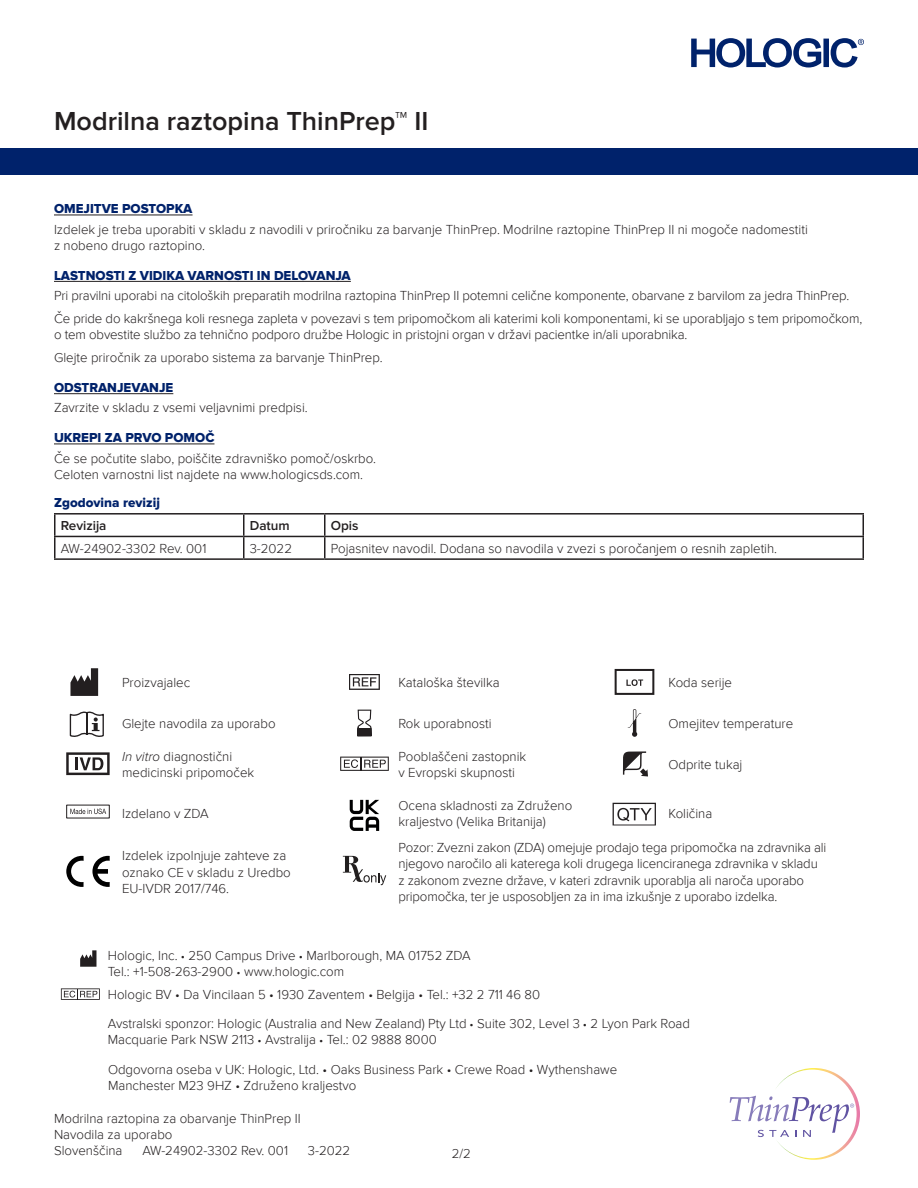
<style>
.page{position:relative;width:918px;height:1188px;background:#fff}
.page>*{position:absolute;margin:0;border:0;box-sizing:border-box;transform-origin:0 0}
.t1{font:600 27px "Proxima Nova";color:#231f20}
.Text{font:300 13.5px/16.2px "Proxima Nova";color:#231f20}
.Text_with_space_befo{font:300 13.5px/16.2px "Proxima Nova";color:#231f20}
.Section_name{font:13.5px "Proxima Nova Extrabld";color:#00226b}
.Subheading{font:600 13.5px "Proxima Nova";color:#231f20}
.Subheading-2{font:13.5px "Proxima Nova Extrabld";color:#00226b}
.s1{font-style:italic}
.s2{font-size:12px}
</style>
<div class="page">
<div style="left:0;top:149px;width:918px;height:26px;background:#00226b"></div>
<svg style="left:691px;top:38px;width:173px;height:30px"></svg>
<svg style="left:730px;top:1068px;width:130px;height:92px"></svg>
<hr style="left:54px;top:215px;width:139px;height:1px;background:#231f20">
<hr style="left:54px;top:281px;width:297px;height:1px;background:#231f20">
<hr style="left:54px;top:393px;width:119px;height:1px;background:#231f20">
<hr style="left:54px;top:444px;width:160px;height:1px;background:#231f20">
<hr style="left:54px;top:513px;width:190px;height:2px;background:#231f20">
<hr style="left:54px;top:515px;width:2px;height:21px;background:#231f20">
<hr style="left:244px;top:513px;width:81px;height:2px;background:#231f20">
<hr style="left:325px;top:513px;width:539px;height:2px;background:#231f20">
<hr style="left:324px;top:515px;width:2px;height:21px;background:#231f20">
<hr style="left:862px;top:515px;width:2px;height:21px;background:#231f20">
<hr style="left:54px;top:536px;width:190px;height:1px;background:#231f20">
<hr style="left:54px;top:537px;width:2px;height:21px;background:#231f20">
<hr style="left:244px;top:536px;width:81px;height:1px;background:#231f20">
<svg style="left:243px;top:515px;width:1px;height:43px"></svg>
<hr style="left:325px;top:536px;width:539px;height:1px;background:#231f20">
<hr style="left:324px;top:537px;width:2px;height:21px;background:#231f20">
<hr style="left:862px;top:537px;width:2px;height:21px;background:#231f20">
<hr style="left:54px;top:558px;width:190px;height:2px;background:#231f20">
<hr style="left:244px;top:558px;width:81px;height:2px;background:#231f20">
<hr style="left:325px;top:558px;width:539px;height:2px;background:#231f20">
<svg style="left:70px;top:668px;width:28px;height:28px"></svg>
<img style="left:350px;top:674px;width:29px;height:15px">
<svg style="left:626px;top:679px;width:17px;height:7px"></svg>
<div style="left:615px;top:669px;width:39px;height:26px;border:2px solid #231f20"></div>
<svg style="left:70px;top:712px;width:34px;height:25px"></svg>
<svg style="left:357px;top:710px;width:15px;height:26px"></svg>
<div style="left:358px;top:729px;width:13px;height:6px;background:#231f20"></div>
<div style="left:358px;top:728px;width:13px;height:8px;border:1px solid #231f20"></div>
<svg style="left:628px;top:709px;width:13px;height:28px"></svg>
<svg style="left:66px;top:752px;width:44px;height:23px"></svg>
<svg style="left:340px;top:757px;width:49px;height:14px"></svg>
<svg style="left:622px;top:751px;width:26px;height:26px"></svg>
<svg style="left:70px;top:809px;width:36px;height:5px"></svg>
<svg style="left:350px;top:800px;width:29px;height:31px"></svg>
<svg style="left:613px;top:803px;width:43px;height:22px"></svg>
<svg style="left:66px;top:856px;width:18px;height:31px"></svg>
<svg style="left:92px;top:856px;width:18px;height:31px"></svg>
<svg style="left:343px;top:856px;width:43px;height:29px"></svg>
<svg style="left:80px;top:950px;width:16px;height:17px"></svg>
<svg style="left:61px;top:988px;width:39px;height:12px"></svg>
<h1 class="t1" style="left:54px;top:106px;width:376px">Modrilna raztopina ThinPrep™ II</h1>
<p class="Section_name" style="left:54px;top:201px;width:140px">OMEJITVE POSTOPKA</p>
<p class="Text_with_space_befo" style="left:54px;top:221px;width:755px">Izdelek je treba uporabiti v skladu z navodili v priročniku za barvanje ThinPrep. Modrilne raztopine ThinPrep II ni mogoče nadomestiti z nobeno drugo raztopino.</p>
<p class="Section_name" style="left:54px;top:267px;width:298px">LASTNOSTI Z VIDIKA VARNOSTI IN DELOVANJA</p>
<p class="Text_with_space_befo" style="left:54px;top:288px;width:797px">Pri pravilni uporabi na citoloških preparatih modrilna raztopina ThinPrep II potemni celične komponente, obarvane z barvilom za jedra ThinPrep.</p>
<p class="Text" style="left:54px;top:311px;width:810px">Če pride do kakršnega koli resnega zapleta v povezavi s tem pripomočkom ali katerimi koli komponentami, ki se uporabljajo s tem pripomočkom, o tem obvestite službo za tehnično podporo družbe Hologic in pristojni organ v državi pacientke in/ali uporabnika.</p>
<p class="Text_with_space_befo" style="left:54px;top:350px;width:330px">Glejte priročnik za uporabo sistema za barvanje ThinPrep.</p>
<p class="Section_name" style="left:54px;top:380px;width:121px">ODSTRANJEVANJE</p>
<p class="Text_with_space_befo" style="left:54px;top:400px;width:255px">Zavrzite v skladu z vsemi veljavnimi predpisi.</p>
<p class="Section_name" style="left:54px;top:430px;width:162px">UKREPI ZA PRVO POMOČ</p>
<p class="Text_with_space_befo" style="left:54px;top:450px;width:324px">Če se počutite slabo, poiščite zdravniško pomoč/oskrbo.<br>Celoten varnostni list najdete na www.hologicsds.com.</p>
<p class="Subheading-2" style="left:54px;top:495px;width:107px">Zgodovina revizij</p>
<p class="Subheading" style="left:61px;top:518px;width:47px">Revizija</p>
<p class="Subheading" style="left:250px;top:518px;width:42px">Datum</p>
<p class="Subheading" style="left:331px;top:518px;width:29px">Opis</p>
<p class="Text" style="left:61px;top:541px;width:147px">AW-24902-3302 Rev. 001</p>
<p class="Text" style="left:250px;top:541px;width:44px">3-2022</p>
<p class="Text" style="left:331px;top:541px;width:448px">Pojasnitev navodil. Dodana so navodila v zvezi s poročanjem o resnih zapletih.</p>
<p class="Text" style="left:122px;top:675px;width:70px">Proizvajalec</p>
<p class="Text" style="left:398px;top:675px;width:103px">Kataloška številka</p>
<p class="Text" style="left:668px;top:675px;width:65px">Koda serije</p>
<p class="Text" style="left:122px;top:716px;width:155px">Glejte navodila za uporabo</p>
<p class="Text" style="left:398px;top:716px;width:95px">Rok uporabnosti</p>
<p class="Text" style="left:668px;top:716px;width:126px">Omejitev temperature</p>
<p class="Text" style="left:122px;top:749px;width:134px"><span class="s1">In vitro</span> diagnostični medicinski pripomoček</p>
<p class="Text" style="left:398px;top:749px;width:129px">Pooblaščeni zastopnik v Evropski skupnosti</p>
<p class="Text" style="left:668px;top:757px;width:75px">Odprite tukaj</p>
<p class="Text" style="left:122px;top:806px;width:88px">Izdelano v ZDA</p>
<p class="Text" style="left:398px;top:797px;width:175px">Ocena skladnosti za Združeno kraljestvo (Velika Britanija)</p>
<p class="Text" style="left:668px;top:806px;width:45px">Količina</p>
<p class="Text" style="left:122px;top:848px;width:170px">Izdelek izpolnjuje zahteve za oznako CE v skladu z Uredbo<br>EU-IVDR 2017/746.</p>
<p class="Text" style="left:398px;top:840px;width:429px">Pozor: Zvezni zakon (ZDA) omejuje prodajo tega pripomočka na zdravnika ali njegovo naročilo ali katerega koli drugega licenciranega zdravnika v skladu z zakonom zvezne države, v kateri zdravnik uporablja ali naroča uporabo pripomočka, ter je usposobljen za in ima izkušnje z uporabo izdelka.</p>
<p class="Text" style="left:108px;top:947px;width:364px">Hologic, Inc. <span class="s2">•</span> 250 Campus Drive <span class="s2">•</span> Marlborough, MA 01752 ZDA</p>
<p class="Text" style="left:108px;top:964px;width:238px">Tel.: +1-508-263-2900 <span class="s2">•</span> www.hologic.com</p>
<p class="Text" style="left:108px;top:986px;width:434px">Hologic BV • Da Vincilaan 5 • 1930 Zaventem • Belgija • Tel.: +32 2 711 46 80</p>
<p class="Text" style="left:108px;top:1016px;width:584px">Avstralski sponzor: Hologic (Australia and New Zealand) Pty Ltd <span class="s2">•</span> Suite 302, Level 3 <span class="s2">•</span> 2 Lyon Park Road<br>Macquarie Park NSW 2113 <span class="s2">•</span> Avstralija <span class="s2">•</span> Tel.: 02 9888 8000</p>
<p class="Text" style="left:108px;top:1061px;width:511px">Odgovorna oseba v UK: Hologic, Ltd. • Oaks Business Park • Crewe Road • Wythenshawe<br>Manchester M23 9HZ • Združeno kraljestvo</p>
<p class="Text" style="left:54px;top:1111px;width:248px">Modrilna raztopina za obarvanje ThinPrep II<br>Navodila za uporabo<br>Slovenščina</p>
<p class="Text" style="left:142px;top:1143px;width:147px">AW-24902-3302 Rev. 001</p>
<p class="Text" style="left:308px;top:1143px;width:44px">3-2022</p>
<p class="Text" style="left:452px;top:1146px;width:21px">2/2</p>
</div>
